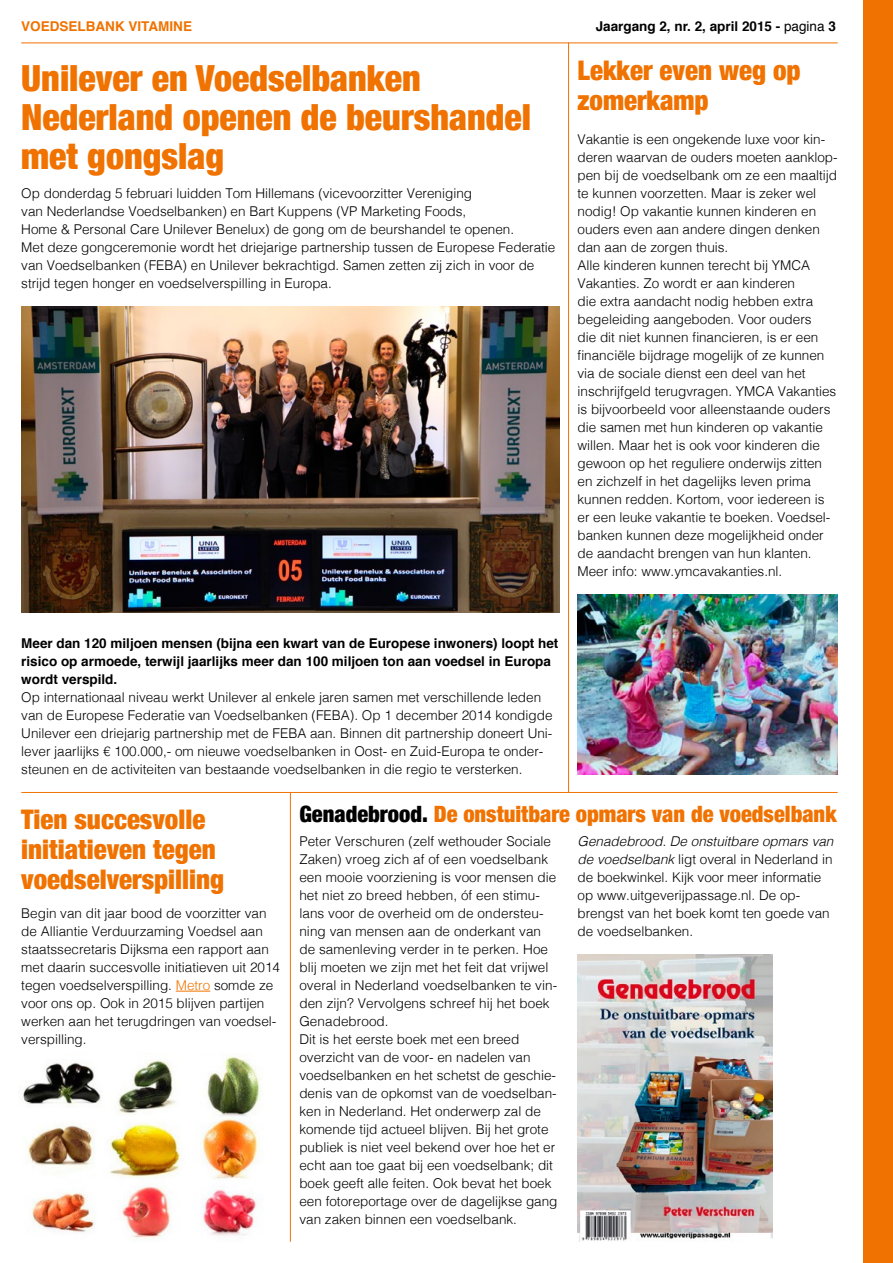
<style>
.page{position:relative;width:893px;height:1263px;background:#fff}
.page>*{position:absolute;margin:0;border:0;box-sizing:border-box;transform-origin:0 0}
.t1{font:900 condensed 36px/39px "Helvetica Neue";color:#f07200}
.t2{font:900 condensed 27px/30px "Helvetica Neue";color:#f07200}
.t3{font:900 condensed 22.5px "Helvetica Neue";color:#f07200}
.t4{font:300 13.5px/18px "Helvetica";color:#000}
.t5{font:700 13.5px/18px "Helvetica";color:#000}
.t6{font:700 13.5px "Helvetica";color:#f07200}
.s1{font-weight:400}
.s2{color:#f07500}
.s3{color:#000}
.s4{font-style:italic}
</style>
<div class="page">
<hr style="left:21px;top:43px;width:817px;height:1px;background:#f07200">
<div style="left:863px;top:0;width:30px;height:1263px;background:#f07200"></div>
<img style="left:21px;top:306px;width:539px;height:306px">
<hr style="left:21px;top:792px;width:817px;height:1px;background:#f07500">
<img style="left:578px;top:594px;width:260px;height:180px">
<hr style="left:176px;top:991px;width:34px;height:1px;background:#f07500">
<img style="left:23px;top:1056px;width:238px;height:182px">
<img style="left:578px;top:954px;width:194px;height:288px">
<hr style="left:568px;top:43px;width:1px;height:750px;background:#f07200">
<hr style="left:290px;top:793px;width:1px;height:449px;background:#f07200">
<p class="t6" style="left:21px;top:16px;width:172px">VOEDSELBANK VITAMINE</p>
<p class="t5" style="left:596px;top:18px;width:242px">Jaargang 2, nr. 2, april 2015 - <span class="s1">pagina</span> 3</p>
<h1 class="t1" style="left:21px;top:57px;width:511px">Unilever en Voedselbanken<br>Nederland openen de beurshandel met gongslag</h1>
<p class="t4" style="left:21px;top:183px;width:536px">Op donderdag 5 februari luidden Tom Hillemans (vicevoorzitter Vereniging<br>van Nederlandse Voedselbanken) en Bart Kuppens (VP Marketing Foods,<br>Home &amp; Personal Care Unilever Benelux) de gong om de beurshandel te openen.<br>Met deze gongceremonie wordt het driejarige partnership tussen de Europese Federatie van Voedselbanken (FEBA) en Unilever bekrachtigd. Samen zetten zij zich in voor de strijd tegen honger en voedselverspilling in Europa.</p>
<h2 class="t2" style="left:578px;top:54px;width:225px">Lekker even weg op zomerkamp</h2>
<p class="t4" style="left:578px;top:129px;width:262px">Vakantie is een ongekende luxe voor kin&shy;deren waarvan de ouders moeten aanklop&shy;pen bij de voedselbank om ze een maaltijd te kunnen voorzetten. Maar is zeker wel nodig! Op vakantie kunnen kinderen en ouders even aan andere dingen denken dan aan de zorgen thuis.<br>Alle kinderen kunnen terecht bij YMCA Vakanties. Zo wordt er aan kinderen<br>die extra aandacht nodig hebben extra begeleiding aangeboden. Voor ouders<br>die dit niet kunnen financieren, is er een financiële bijdrage mogelijk of ze kunnen via de sociale dienst een deel van het inschrijfgeld terugvragen. YMCA Vakanties is bijvoorbeeld voor alleenstaande ouders die samen met hun kinderen op vakantie willen. Maar het is ook voor kinderen die gewoon op het reguliere onderwijs zitten en zichzelf in het dagelijks leven prima kunnen redden. Kortom, voor iedereen is er een leuke vakantie te boeken. Voedsel&shy;banken kunnen deze mogelijkheid onder de aandacht brengen van hun klanten.<br>Meer info: www.ymcavakanties.nl.</p>
<p class="t5" style="left:21px;top:634px;width:539px">Meer dan 120 miljoen mensen (bijna een kwart van de Europese inwoners) loopt het risico op armoede, terwijl jaarlijks meer dan 100 miljoen ton aan voedsel in Europa wordt verspild.</p>
<p class="t4" style="left:21px;top:687px;width:533px">Op internationaal niveau werkt Unilever al enkele jaren samen met verschillende leden van de Europese Federatie van Voedselbanken (FEBA). Op 1 december 2014 kondigde Unilever een driejarig partnership met de FEBA aan. Binnen dit partnership doneert Uni&shy;lever jaarlijks € 100.000,- om nieuwe voedselbanken in Oost- en Zuid-Europa te onder&shy;steunen en de activiteiten van bestaande voedselbanken in die regio te versterken.</p>
<h2 class="t2" style="left:21px;top:803px;width:204px">Tien succesvolle initiatieven tegen voedselverspilling</h2>
<p class="t4" style="left:21px;top:903px;width:260px">Begin van dit jaar bood de voorzitter van de Alliantie Verduurzaming Voedsel aan staatssecretaris Dijksma een rapport aan met daarin succesvolle initiatieven uit 2014 tegen voedselverspilling. <span class="s2">Metro</span> somde ze voor ons op. Ook in 2015 blijven partijen werken aan het terugdringen van voedsel&shy;verspilling.</p>
<h3 class="t3" style="left:299px;top:795px;width:539px"><span class="s3">Genadebrood.</span> De onstuitbare opmars van de voedselbank</h3>
<p class="t4" style="left:299px;top:831px;width:260px">Peter Verschuren (zelf wethouder Sociale Zaken) vroeg zich af of een voedselbank een mooie voorziening is voor mensen die het niet zo breed hebben, óf een stimu&shy;lans voor de overheid om de ondersteu&shy;ning van mensen aan de onderkant van de samenleving verder in te perken. Hoe blij moeten we zijn met het feit dat vrijwel overal in Nederland voedselbanken te vin&shy;den zijn? Vervolgens schreef hij het boek Genadebrood.<br>Dit is het eerste boek met een breed overzicht van de voor- en nadelen van voedselbanken en het schetst de geschie&shy;denis van de opkomst van de voedselban&shy;ken in Nederland. Het onderwerp zal de komende tijd actueel blijven. Bij het grote publiek is niet veel bekend over hoe het er echt aan toe gaat bij een voedselbank; dit boek geeft alle feiten. Ook bevat het boek een fotoreportage over de dagelijkse gang van zaken binnen een voedselbank.</p>
<p class="t4" style="left:578px;top:831px;width:257px"><span class="s4">Genadebrood. De onstuitbare opmars van de voedselbank</span> ligt overal in Nederland in de boekwinkel. Kijk voor meer informatie op www.uitgeverijpassage.nl. De op&shy;brengst van het boek komt ten goede van de voedselbanken.</p>
</div>
